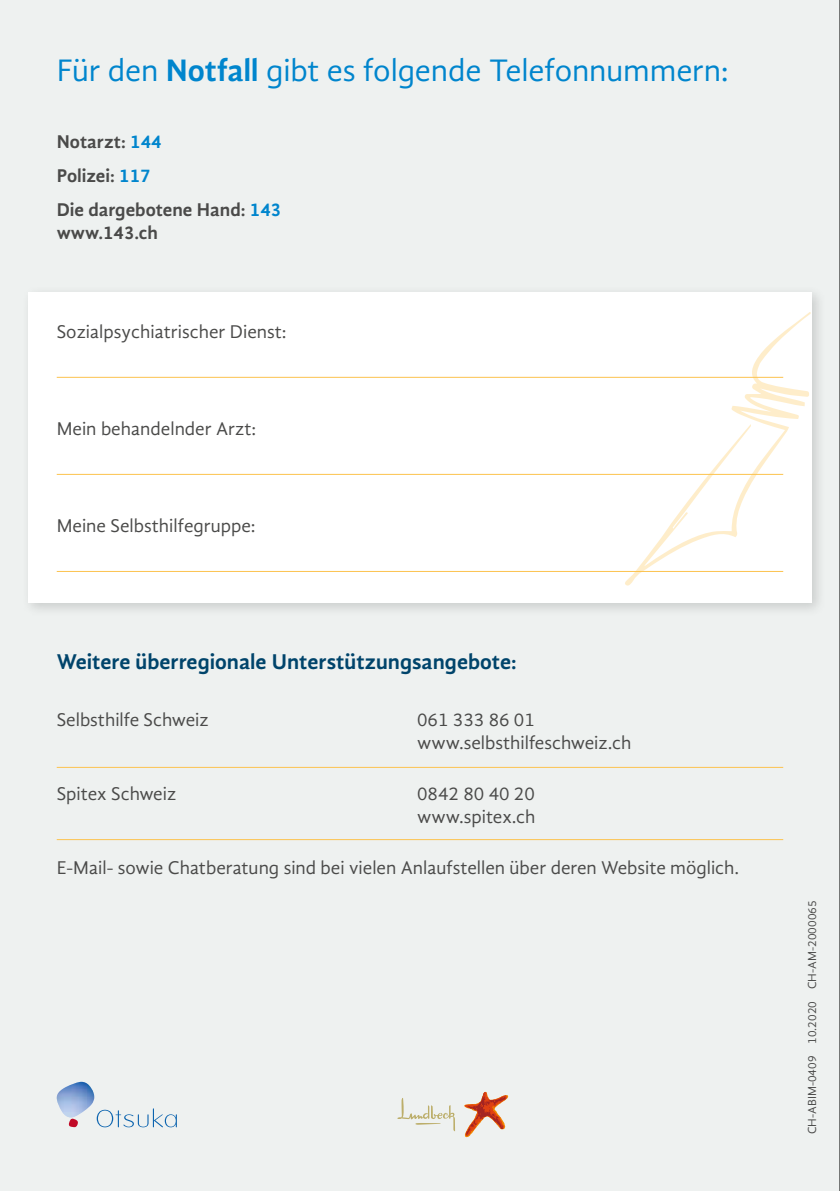
<style>
.page{position:relative;width:840px;height:1191px;background:#fff}
.page>*{position:absolute;margin:0;border:0;box-sizing:border-box;transform-origin:0 0}
.t1{font:32px "Gandhi Sans";letter-spacing:-.005em;color:#0085cd}
.t2{font:700 22px "Gandhi Sans";color:#00446b}
.t3{font:19px/22.8px "Gandhi Sans";color:#4a4a49}
.t4{font:700 19px/34.2px "Gandhi Sans";color:#4a4a49}
.t5{font:12px "Gandhi Sans";color:#4a4a49}
.s1{font-weight:700}
.s2{color:#0085cd}
</style>
<div class="page">
<div style="left:0;top:0;width:839px;height:1191px;background:#eef1f0"></div>
<div style="left:21px;top:285px;width:805px;height:332px;background:#000;opacity:.15"></div>
<div style="left:28px;top:292px;width:783px;height:310px;background:#fff"></div>
<svg style="left:68px;top:1095px;width:109px;height:32px"></svg>
<img style="left:57px;top:1081px;width:37px;height:36px">
<svg style="left:397px;top:1098px;width:58px;height:33px"></svg>
<svg style="left:464px;top:1091px;width:44px;height:46px"></svg>
<hr style="left:57px;top:377px;width:725px;height:1px;background:#fcc34f">
<hr style="left:57px;top:474px;width:725px;height:1px;background:#fcc34f">
<hr style="left:57px;top:571px;width:725px;height:1px;background:#fcc34f">
<hr style="left:57px;top:767px;width:725px;height:1px;background:#fcc34f">
<hr style="left:57px;top:839px;width:725px;height:1px;background:#fcc34f">
<svg style="left:624px;top:312px;width:187px;height:274px"></svg>
<hr style="left:839px;top:0;width:1px;height:1191px;background:#000">
<h1 class="t1" style="left:57px;top:52px;width:673px">Für den <span class="s1">Notfall</span> gibt es folgende Telefonnummern:</h1>
<p class="t4" style="left:57px;top:124px;width:226px">Notarzt: <span class="s2">144<br></span>Polizei: <span class="s2">117<br></span>Die dargebotene Hand: <span class="s2">143</span></p>
<p class="t4" style="left:57px;top:215px;width:103px">www.143.ch</p>
<p class="t3" style="left:57px;top:320px;width:231px">Sozialpsychiatrischer Dienst:</p>
<p class="t3" style="left:57px;top:417px;width:201px">Mein behandelnder Arzt:</p>
<p class="t3" style="left:57px;top:514px;width:200px">Meine Selbsthilfegruppe:</p>
<p class="t2" style="left:57px;top:649px;width:461px">Weitere überregionale Unterstützungsangebote:</p>
<p class="t3" style="left:57px;top:708px;width:153px">Selbsthilfe Schweiz</p>
<p class="t3" style="left:417px;top:708px;width:215px">061 333 86 01 www.selbsthilfeschweiz.ch</p>
<p class="t3" style="left:57px;top:782px;width:121px">Spitex Schweiz</p>
<p class="t3" style="left:417px;top:782px;width:120px">0842 80 40 20 www.spitex.ch</p>
<p class="t3" style="left:57px;top:856px;width:683px">E-Mail- sowie Chatberatung sind bei vielen Anlaufstellen über deren Website möglich.</p>
<p class="t5" style="left:804px;top:1134px;width:235px;rotate:-90deg">CH-ABIM-0409 10.2020 CH-AM-2000065</p>
</div>
